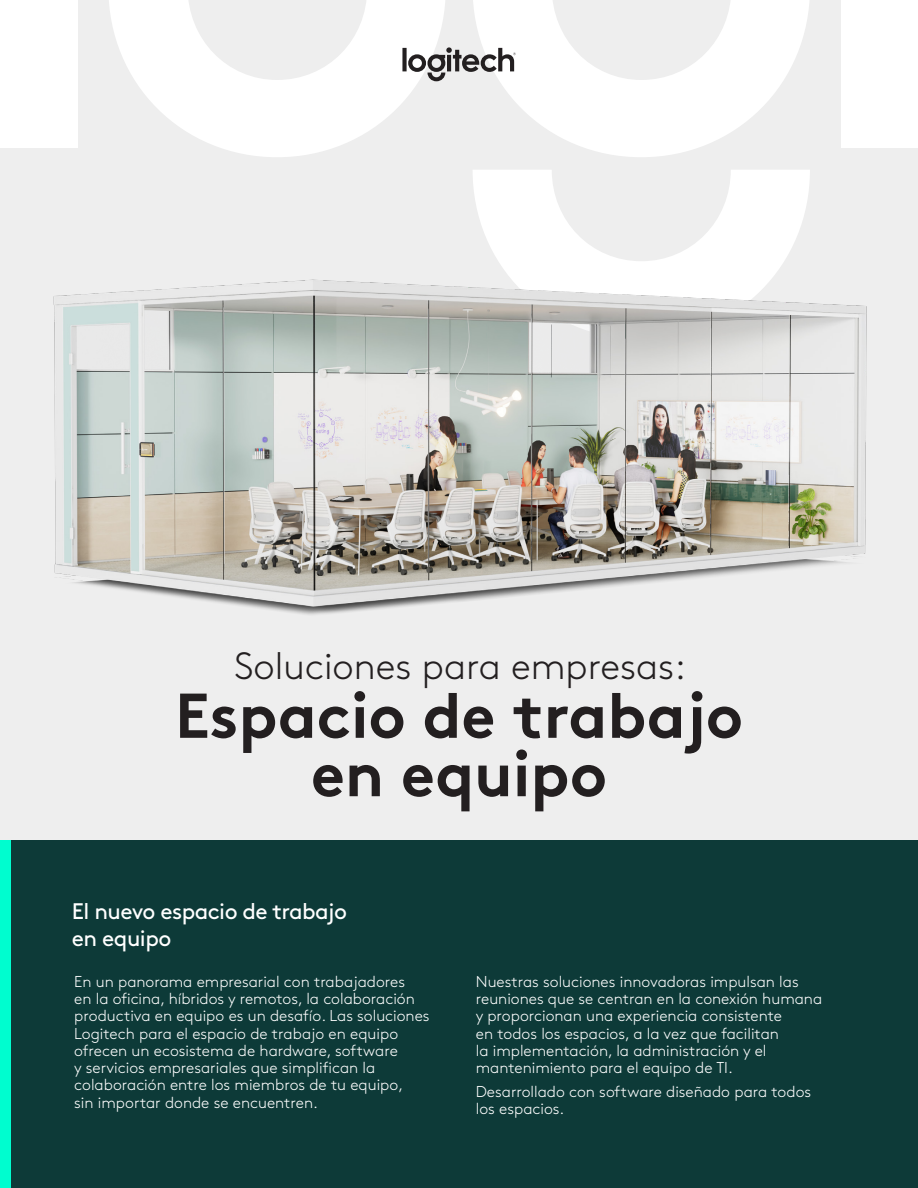
<style>
.page{position:relative;width:918px;height:1188px;background:#fff}
.page>*{position:absolute;margin:0;border:0;box-sizing:border-box;transform-origin:0 0}
.t1{font:700 63.15px/58.3px "Brown Pro";color:#231f20;text-align:center}
.t2{font:300 37.95px "Brown Pro";color:#231f20}
.t3{font:22.5px/27px "Brown Pro";letter-spacing:-.025em;color:#fff}
.t4{font:300 15.75px/17.2px "Brown Pro";color:#fff}
</style>
<div class="page">
<div style="left:0;top:0;width:918px;height:840px;background:#eee"></div>
<svg style="left:109px;top:0;width:336px;height:157px;fill:#fff"></svg>
<div style="left:0;top:0;width:78px;height:148px;background:#fff"></div>
<svg style="left:473px;top:170px;width:337px;height:14px"></svg>
<svg style="left:473px;top:0;width:336px;height:157px;fill:#fff"></svg>
<div style="left:841px;top:0;width:77px;height:148px;background:#fff"></div>
<svg style="left:402px;top:47px;width:114px;height:34px"></svg>
<div style="left:0;top:840px;width:918px;height:348px;background:#0d3a38"></div>
<div style="left:0;top:840px;width:11px;height:348px;background:#00fdcf"></div>
<img style="left:53px;top:184px;width:814px;height:431px">
<p class="t2" style="left:234px;top:638px;width:453px">Soluciones para empresas:</p>
<p class="t1" style="left:175px;top:680px;width:569px">Espacio de trabajo en equipo</p>
<p class="t3" style="left:72px;top:895px;width:277px">El nuevo espacio de trabajo en equipo</p>
<p class="t4" style="left:74px;top:972px;width:357px">En un panorama empresarial con trabajadores<br>en la oficina, híbridos y remotos, la colaboración productiva en equipo es un desafío. Las soluciones Logitech para el espacio de trabajo en equipo ofrecen un ecosistema de hardware, software<br>y servicios empresariales que simplifican la colaboración entre los miembros de tu equipo,<br>sin importar donde se encuentren.</p>
<p class="t4" style="left:476px;top:972px;width:348px">Nuestras soluciones innovadoras impulsan las reuniones que se centran en la conexión humana y proporcionan una experiencia consistente<br>en todos los espacios, a la vez que facilitan<br>la implementación, la administración y el mantenimiento para el equipo de TI.</p>
<p class="t4" style="left:476px;top:1082px;width:337px">Desarrollado con software diseñado para todos los espacios.</p>
</div>
